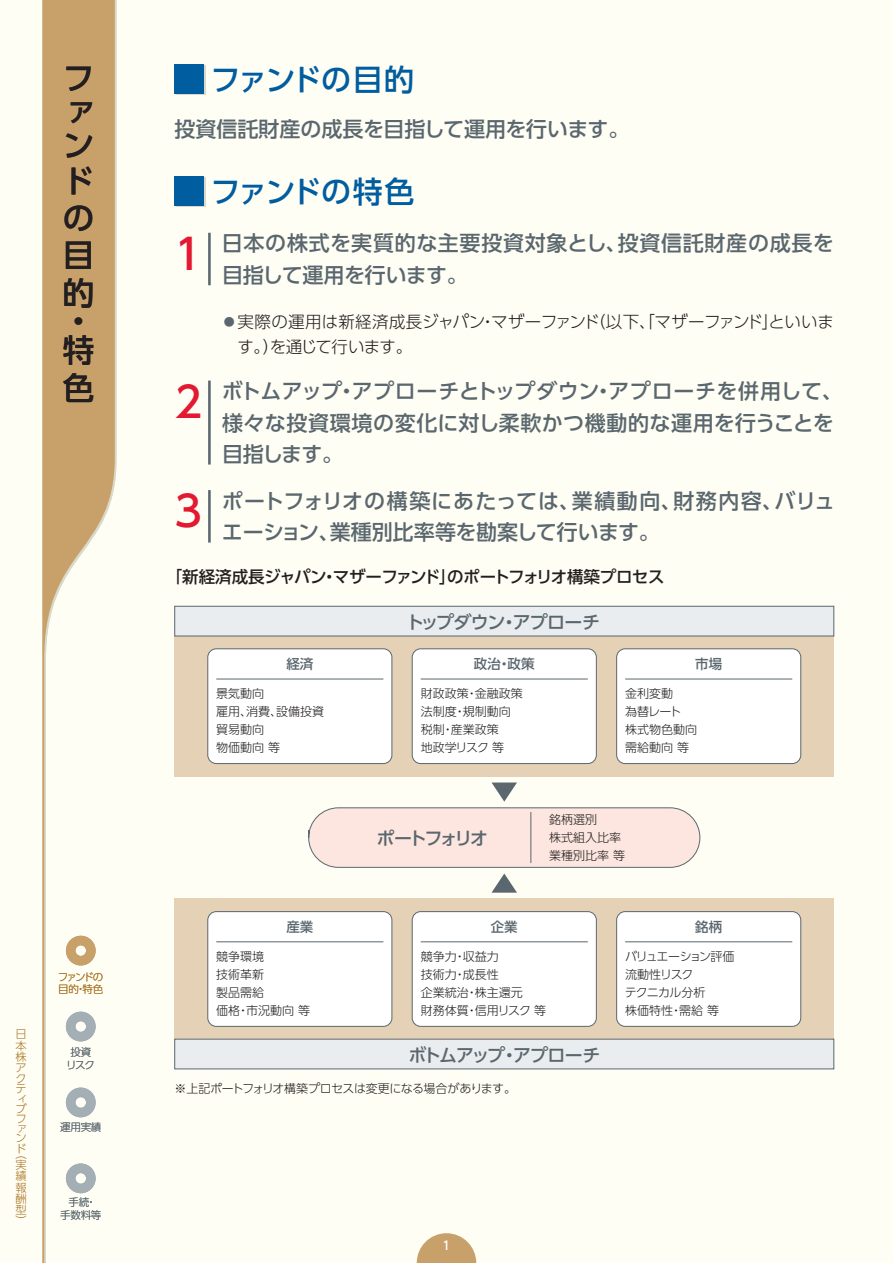
<style>
.page{position:relative;width:893px;height:1263px;background:#fffef4}
.page>*{position:absolute;margin:0;border:0;box-sizing:border-box;transform-origin:0 0}
.textbase{font:500 42px "UD Shin Go Pro";color:#e21931}
.t1{font:500 31.5px/37.2px "UD Shin Go Pro";color:#231f20;text-align:justify}
.A-大見出し{font:500 30px "UD Shin Go Pro";letter-spacing:-.045em;color:#005da0}
.C-14ptM{font:500 21px/31.5px "UD Shin Go Pro";color:#5a676e}
.C-14ptM-2{font:500 21px/31.5px "UD Shin Go Pro";letter-spacing:.03em;color:#5a676e}
.t2{font:500 18px "UD Shin Go Pro";letter-spacing:-.05em;color:#5a676e}
.t3{font:500 18px "UD Shin Go Pro";letter-spacing:-.07em;color:#5a676e}
.t4{font:500 18px "UD Shin Go Pro";letter-spacing:-.14em;color:#5a676e}
.C-11pt{font:300 16.5px/24.8px "UD Shin Go Pro";letter-spacing:-.015em;color:#231f20}
.A-小見出し{font:500 16.5px "UD Shin Go Pro";letter-spacing:-.03em;color:#231f20}
.t5{font:500 13.5px "UD Shin Go Pro";color:#5a676e}
.A-7pt{font:300 12px/18px "UD Shin Go Pro";color:#231f20}
.A-7pt-2{font:300 12px/18px "UD Shin Go Pro";letter-spacing:-.04em;color:#231f20}
.A-7pt-3{font:300 12px "UD Shin Go Pro";letter-spacing:-.045em;color:#231f20}
.t6{font:500 12px "UD Shin Go Pro";color:#fff}
.t7{font:300 11.25px/10.9px "UD Shin Go Pro";color:#a6721e;text-align:justify}
.t8{font:300 10.5px/12.6px "UD Shin Go Pro";letter-spacing:-.02em;color:#5a676e;text-align:center}
.t9{font:300 10.5px/12.6px "UD Shin Go Pro";letter-spacing:-.13em;color:#a6721e}
.s1{font-size:10.95px;color:#5a676e}
</style>
<div class="page">
<svg style="left:417px;top:1233px;width:59px;height:30px"></svg>
<svg style="left:43px;top:0;width:72px;height:1263px"></svg>
<svg style="left:66px;top:936px;width:30px;height:29px"></svg>
<svg style="left:66px;top:1012px;width:30px;height:29px"></svg>
<svg style="left:66px;top:1087px;width:30px;height:30px"></svg>
<svg style="left:66px;top:1163px;width:30px;height:30px"></svg>
<div style="left:176px;top:65px;width:30px;height:30px;background:#dad9c9"></div>
<div style="left:174px;top:64px;width:30px;height:30px;background:#005da0"></div>
<div style="left:176px;top:177px;width:30px;height:30px;background:#dad9c9"></div>
<div style="left:174px;top:176px;width:30px;height:30px;background:#005da0"></div>
<hr style="left:208px;top:233px;width:3px;height:52px;background:#5a676e">
<hr style="left:208px;top:381px;width:3px;height:84px;background:#5a676e">
<hr style="left:208px;top:490px;width:3px;height:53px;background:#5a676e">
<div style="left:175px;top:606px;width:659px;height:170px;background:#e5d1b5"></div>
<div style="left:175px;top:899px;width:659px;height:170px;background:#e5d1b5"></div>
<svg style="left:308px;top:782px;width:393px;height:111px"></svg>
<hr style="left:531px;top:812px;width:1px;height:51px;background:#5a676e">
<div style="left:175px;top:606px;width:659px;height:30px;background:#eaedef"></div>
<div style="left:174px;top:606px;width:660px;height:30px;border:1px solid #5a676e"></div>
<div style="left:175px;top:1039px;width:659px;height:30px;background:#eaedef"></div>
<div style="left:174px;top:1039px;width:660px;height:30px;border:1px solid #5a676e"></div>
<div style="left:208px;top:649px;width:184px;height:114px;background:#fff;border-radius:9px"></div>
<div style="left:207px;top:648px;width:185px;height:116px;border:1px solid #5a676e;border-radius:9px"></div>
<hr style="left:216px;top:679px;width:167px;height:1px;background:#5a676e">
<div style="left:412px;top:649px;width:184px;height:114px;background:#fff;border-radius:9px"></div>
<div style="left:412px;top:648px;width:185px;height:116px;border:1px solid #5a676e;border-radius:9px"></div>
<hr style="left:421px;top:679px;width:167px;height:1px;background:#5a676e">
<div style="left:617px;top:649px;width:184px;height:114px;background:#fff;border-radius:9px"></div>
<div style="left:616px;top:648px;width:185px;height:116px;border:1px solid #5a676e;border-radius:9px"></div>
<hr style="left:625px;top:679px;width:167px;height:1px;background:#5a676e">
<div style="left:208px;top:912px;width:184px;height:114px;background:#fff;border-radius:9px"></div>
<div style="left:207px;top:911px;width:185px;height:116px;border:1px solid #5a676e;border-radius:9px"></div>
<hr style="left:216px;top:941px;width:167px;height:1px;background:#5a676e">
<div style="left:412px;top:912px;width:184px;height:114px;background:#fff;border-radius:9px"></div>
<div style="left:412px;top:911px;width:185px;height:116px;border:1px solid #5a676e;border-radius:9px"></div>
<hr style="left:421px;top:941px;width:167px;height:1px;background:#5a676e">
<div style="left:617px;top:912px;width:184px;height:114px;background:#fff;border-radius:9px"></div>
<div style="left:616px;top:911px;width:185px;height:116px;border:1px solid #5a676e;border-radius:9px"></div>
<hr style="left:625px;top:941px;width:167px;height:1px;background:#5a676e">
<h2 class="t1" style="left:63px;top:61px;width:31px;line-height:33.2px">ファン</h2>
<h2 class="t1" style="left:63px;top:162px;width:31px">ドの目的</h2>
<h2 class="t1" style="left:63px;top:306px;width:32px;line-height:28.8px">・特</h2>
<h2 class="t1" style="left:63px;top:368px;width:32px">色</h2>
<p class="t7" style="left:16px;top:1028px;width:12px">日本株アクテ</p>
<p class="t7" style="left:16px;top:1093px;width:13px;line-height:9.8px;text-align:left">ィブファン</p>
<p class="t7" style="left:16px;top:1144px;width:12px;line-height:13.8px">ド（実</p>
<p class="t7" style="left:16px;top:1170px;width:12px">績報酬型）</p>
<p class="t9" style="left:58px;top:970px;width:47px">ファンドの目的・特色</p>
<p class="t8" style="left:66px;top:1045px;width:30px">投資リスク</p>
<p class="t8" style="left:60px;top:1120px;width:43px">運用実績</p>
<p class="t8" style="left:60px;top:1195px;width:43px">手続・<br>手数料等</p>
<p class="A-大見出し" style="left:210px;top:55px;width:205px">ファンドの目的</p>
<p class="C-14ptM" style="left:174px;top:113px;width:456px">投資信託財産の成長を目指して運用を行います。</p>
<p class="A-大見出し" style="left:210px;top:167px;width:205px">ファンドの特色</p>
<p class="textbase" style="left:174px;top:220px;width:29px">1</p>
<p class="C-14ptM-2" style="left:222px;top:227px;width:613px">日本の株式を実質的な主要投資対象とし、投資信託財産の成長を目指して運用を行います。</p>
<p class="C-11pt" style="left:237px;top:309px;width:598px;text-indent:-14px"><span class="s1">●</span> 実際の運用は新経済成長ジャパン・マザーファンド（以下、「マザーファンド」といいます。）を通じて行います。</p>
<p class="textbase" style="left:174px;top:367px;width:29px">2</p>
<p class="C-14ptM" style="left:222px;top:375px;width:623px">ボトムアップ・アプローチとトップダウン・アプローチを併用して、様々な投資環境の変化に対し柔軟かつ機動的な運用を行うことを目指します。</p>
<p class="textbase" style="left:174px;top:477px;width:29px">3</p>
<p class="C-14ptM" style="left:222px;top:484px;width:615px">ポートフォリオの構築にあたっては、業績動向、財務内容、バリュエーション、業種別比率等を勘案して行います。</p>
<p class="A-小見出し" style="left:166px;top:563px;width:500px">「新経済成長ジャパン・マザーファンド」のポートフォリオ構築プロセス</p>
<p class="t5" style="left:286px;top:653px;width:28px">経済</p>
<p class="A-7pt" style="left:216px;top:684px;width:109px">景気動向<br>雇用、消費、設備投資貿易動向<br>物価動向 等</p>
<p class="t5" style="left:286px;top:916px;width:28px">産業</p>
<p class="A-7pt" style="left:216px;top:947px;width:95px">競争環境<br>技術革新<br>製品需給<br>価格・市況動向 等</p>
<p class="t2" style="left:406px;top:607px;width:195px">トップダウン・アプローチ</p>
<p class="t5" style="left:474px;top:653px;width:62px">政治・政策</p>
<p class="A-7pt" style="left:421px;top:684px;width:103px">財政政策・金融政策法制度・規制動向税制・産業政策<br>地政学リスク 等</p>
<p class="t5" style="left:695px;top:653px;width:28px">市場</p>
<p class="A-7pt" style="left:625px;top:684px;width:73px">金利変動<br>為替レート<br>株式物色動向需給動向 等</p>
<p class="t4" style="left:377px;top:823px;width:113px">ポートフォリオ</p>
<p class="A-7pt" style="left:549px;top:810px;width:77px">銘柄選別<br>株式組入比率業種別比率 等</p>
<p class="t5" style="left:491px;top:916px;width:28px">企業</p>
<p class="A-7pt" style="left:421px;top:947px;width:127px">競争力・収益力<br>技術力・成長性<br>企業統治・株主還元<br>財務体質・信用リスク 等</p>
<p class="t3" style="left:408px;top:1040px;width:193px">ボトムアップ・アプローチ</p>
<p class="t5" style="left:695px;top:916px;width:28px">銘柄</p>
<p class="A-7pt-2" style="left:625px;top:947px;width:111px">バリュエーション評価流動性リスク<br>テクニカル分析<br>株価特性・需給 等</p>
<p class="A-7pt-3" style="left:174px;top:1078px;width:343px">※上記ポートフォリオ構築プロセスは変更になる場合があります。</p>
<p class="t6" style="left:442px;top:1236px;width:9px">1</p>
</div>
